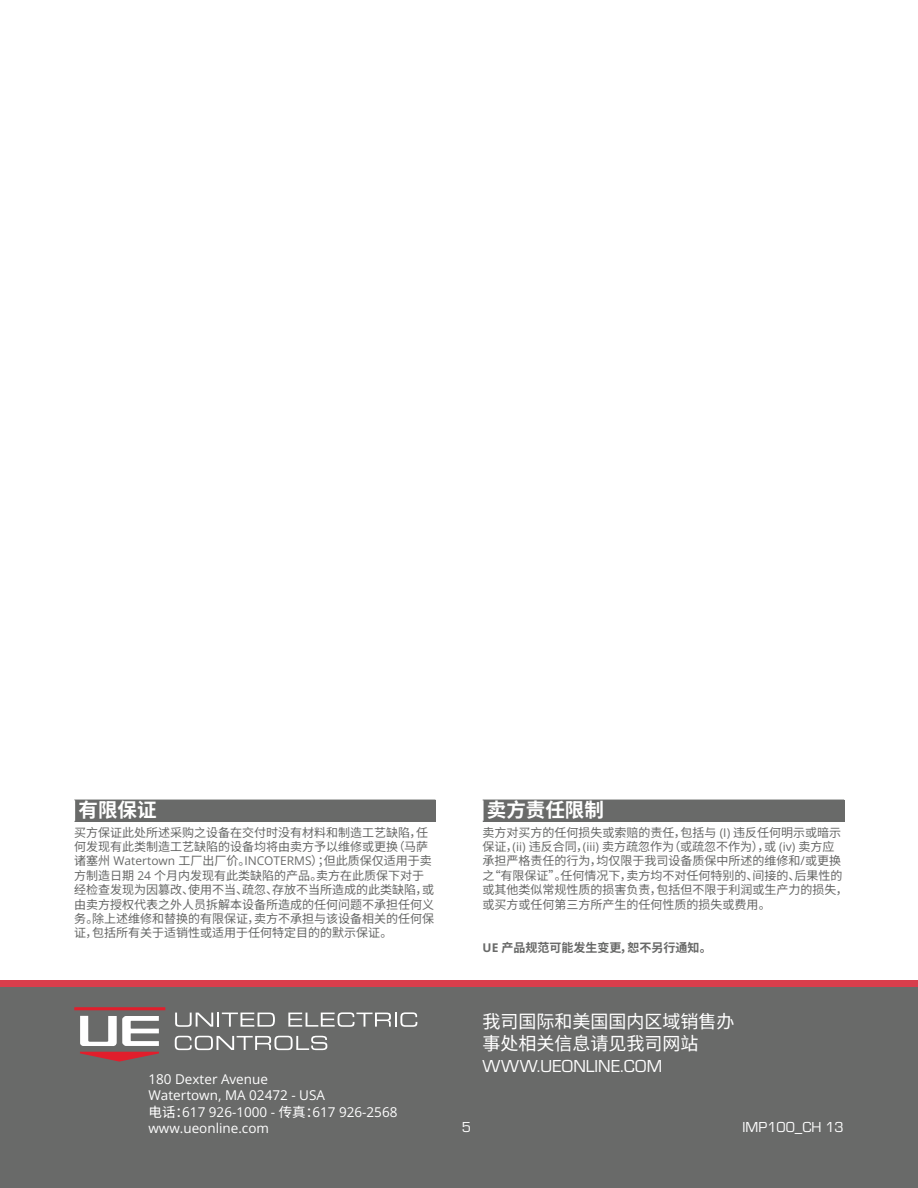
<style>
.page{position:relative;width:918px;height:1188px;background:#fff}
.page>*{position:absolute;margin:0;border:0;box-sizing:border-box;transform-origin:0 0}
.t1{font:100 19.5px "Noto Sans SC";color:#fff}
.t2{font:100 18px/21.6px "Noto Sans SC";color:#fff}
.t3{font:18px "Eurostile";color:#fff}
.t4{font:15px "Eurostile";color:#fff}
.t5{font:13.5px/16.2px "Open Sans";color:#fff}
.t6{font:100 12px/14.4px "Noto Sans SC";color:#696a69}
.s1{font-family:"Open Sans";font-weight:400}
.s2{font-family:"Noto Sans SC";font-weight:100}
</style>
<div class="page">
<div style="left:0;top:987px;width:918px;height:201px;background:#696a69"></div>
<div style="left:0;top:981px;width:918px;height:6px;background:#d83e4c"></div>
<hr style="left:74px;top:1007px;width:91px;height:3px;background:#e11e2c">
<svg style="left:80px;top:1052px;width:79px;height:10px"></svg>
<svg style="left:80px;top:1016px;width:79px;height:30px"></svg>
<svg style="left:175px;top:1013px;width:100px;height:14px"></svg>
<svg style="left:288px;top:1012px;width:129px;height:15px"></svg>
<svg style="left:175px;top:1036px;width:152px;height:14px"></svg>
<div style="left:75px;top:800px;width:360px;height:21px;background:#696a69"></div>
<hr style="left:74px;top:821px;width:361px;height:1px;background:#696a69">
<div style="left:483px;top:800px;width:361px;height:21px;background:#696a69"></div>
<hr style="left:483px;top:821px;width:361px;height:1px;background:#696a69">
<svg style="left:483px;top:800px;width:1px;height:21px"></svg>
<h1 class="t1" style="left:79px;top:799px;width:79px">有限保证</h1>
<p class="t6" style="left:74px;top:825px;width:362px">买方保证此处所述采购之设备在交付时没有材料和制造工艺缺陷，任何发现有此类制造工艺缺陷的设备均将由卖方予以维修或更换（马萨诸塞州 <span class="s1">Watertown</span> 工厂出厂价。<span class="s1">INCOTERMS</span>）；但此质保仅适用于卖方制造日期 <span class="s1">24</span> 个月内发现有此类缺陷的产品。卖方在此质保下对于经检查发现为因篡改、使用不当、疏忽、存放不当所造成的此类缺陷，或由卖方授权代表之外人员拆解本设备所造成的任何问题不承担任何义务。除上述维修和替换的有限保证，卖方不承担与该设备相关的任何保证，包括所有关于适销性或适用于任何特定目的的默示保证。</p>
<p class="t5" style="left:148px;top:1071px;width:250px">180 Dexter Avenue<br>Watertown, MA 02472 - USA<br><span class="s2">电话：</span>617 926-1000 - <span class="s2">传真：</span>617 926-2568 www.ueonline.com</p>
<h1 class="t1" style="left:487px;top:799px;width:118px">卖方责任限制</h1>
<p class="t6" style="left:483px;top:825px;width:367px">卖方对买方的任何损失或索赔的责任，包括与 <span class="s1">(I)</span> 违反任何明示或暗示保证，<span class="s1">(ii)</span> 违反合同，<span class="s1">(iii)</span> 卖方疏忽作为（或疏忽不作为），或 <span class="s1">(iv)</span> 卖方应承担严格责任的行为，均仅限于我司设备质保中所述的维修和<span class="s1">/</span>或更换之“有限保证”。任何情况下，卖方均不对任何特别的、间接的、后果性的或其他类似常规性质的损害负责，包括但不限于利润或生产力的损失，或买方或任何第三方所产生的任何性质的损失或费用。</p>
<p class="t6" style="left:483px;top:941px;width:231px"><span class="s1">UE</span> 产品规范可能发生变更，恕不另行通知。</p>
<h2 class="t2" style="left:483px;top:1011px;width:253px">我司国际和美国国内区域销售办事处相关信息请见我司网站</h2>
<h2 class="t3" style="left:483px;top:1053px;width:181px">WWW.UEONLINE.COM</h2>
<p class="t4" style="left:462px;top:1116px;width:11px">5</p>
<p class="t4" style="left:743px;top:1116px;width:103px">IMP100_CH 13</p>
</div>
